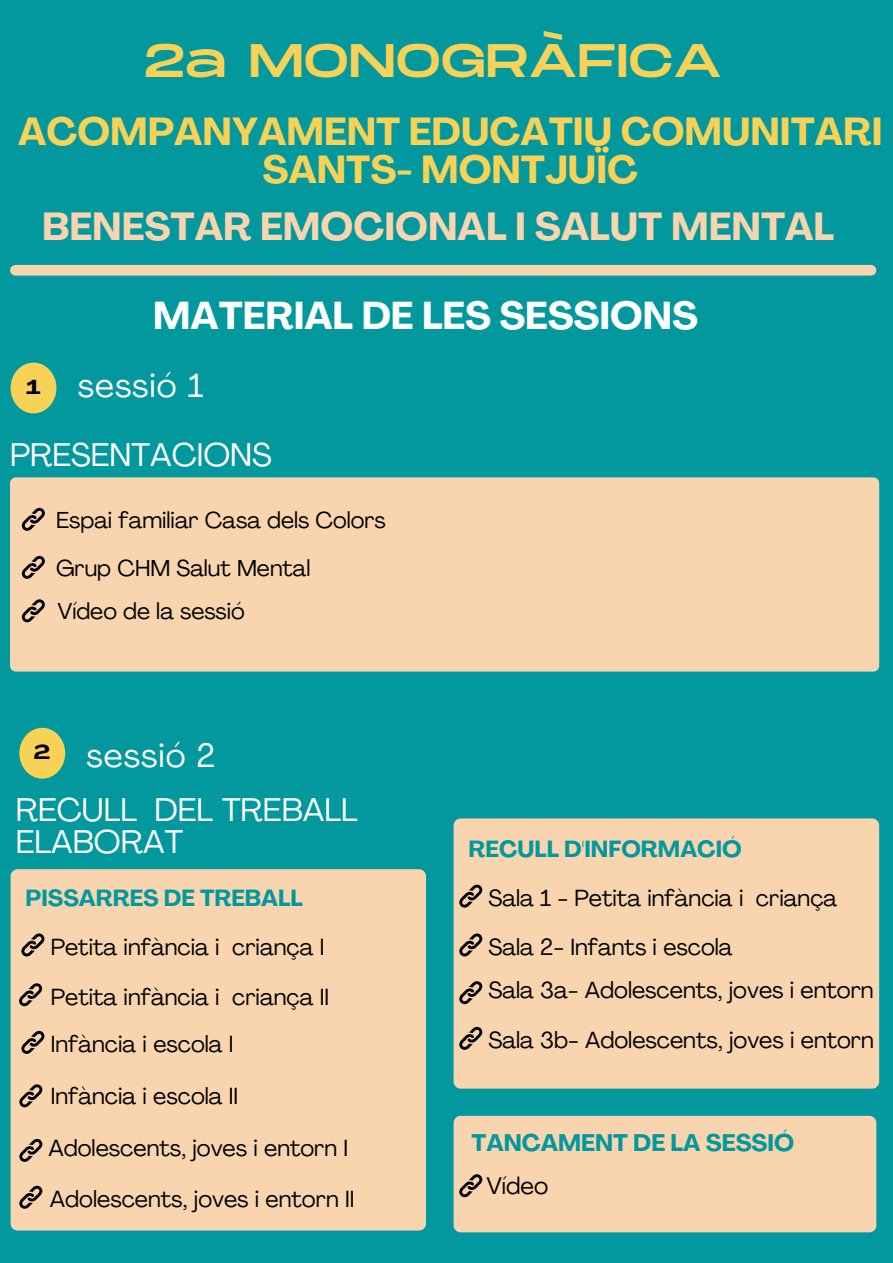
<style>
.page{position:relative;width:893px;height:1263px;background:#03989e}
.page>*{position:absolute;margin:0;border:0;box-sizing:border-box;transform-origin:0 0}
.t1{font:46.95px "Monument Extended";color:#f7d256}
.t2{font:700 38.62px "Agrandir";color:#f8d5ae}
.t3{font:700 38.55px "Agrandir";color:#f7d256}
.t4{font:700 38.33px "Agrandir";color:#fff}
.t5{font:33.08px "Agrandir";letter-spacing:.03em;color:#fff}
.t6{font:32.33px "Agrandir";color:#fff}
.t7{font:700 23.7px "Agrandir";color:#03989e}
.t8{font:23.7px "Agrandir";color:#000}
.t9{font:23.02px "Agrandir";color:#000}
.t10{font:700 23.02px "Agrandir";color:#03989e}
.t11{font:22.73px "Agrandir";color:#000}
.t12{font:700 19.95px "Agrandir Grand";color:#000}
</style>
<div class="page">
<div style="left:19px;top:728px;width:46px;height:51px;background:#f7d256;border-radius:50%"></div>
<div style="left:11px;top:869px;width:415px;height:361px;background:#f8d5ae;border-radius:7px"></div>
<div style="left:453px;top:818px;width:426px;height:270px;background:#f8d5ae;border-radius:7px"></div>
<div style="left:453px;top:1116px;width:423px;height:116px;background:#f8d5ae;border-radius:7px"></div>
<div style="left:11px;top:363px;width:45px;height:50px;background:#f7d256;border-radius:50%"></div>
<div style="left:10px;top:477px;width:869px;height:194px;background:#f8d5ae;border-radius:6px"></div>
<div style="left:15px;top:265px;width:856px;height:11px;background:#f8d5ae"></div>
<svg style="left:22px;top:508px;width:23px;height:23px"></svg>
<svg style="left:22px;top:556px;width:23px;height:23px"></svg>
<svg style="left:22px;top:599px;width:23px;height:23px"></svg>
<svg style="left:459px;top:884px;width:23px;height:24px"></svg>
<svg style="left:459px;top:933px;width:23px;height:23px"></svg>
<svg style="left:459px;top:981px;width:23px;height:23px"></svg>
<svg style="left:459px;top:1027px;width:23px;height:23px"></svg>
<svg style="left:459px;top:1174px;width:23px;height:23px"></svg>
<svg style="left:21px;top:933px;width:23px;height:23px"></svg>
<svg style="left:19px;top:983px;width:23px;height:23px"></svg>
<svg style="left:21px;top:1031px;width:23px;height:23px"></svg>
<svg style="left:19px;top:1084px;width:23px;height:23px"></svg>
<svg style="left:19px;top:1139px;width:23px;height:23px"></svg>
<svg style="left:19px;top:1186px;width:23px;height:23px"></svg>
<p class="t1" style="left:144px;top:35px;width:579px">2a MONOGRÀFICA</p>
<p class="t3" style="left:18px;top:116px;width:866px">ACOMPANYAMENT EDUCATIU COMUNITARI</p>
<p class="t3" style="left:262px;top:154px;width:377px">SANTS- MONTJUÏC</p>
<p class="t2" style="left:42px;top:211px;width:793px">BENESTAR EMOCIONAL I SALUT MENTAL</p>
<p class="t12" style="left:26px;top:379px;width:16px">1</p>
<p class="t4" style="left:153px;top:300px;width:546px">MATERIAL DE LES SESSIONS</p>
<p class="t5" style="left:78px;top:372px;width:127px">sessió 1</p>
<p class="t6" style="left:10px;top:442px;width:263px">PRESENTACIONS</p>
<p class="t11" style="left:56px;top:510px;width:331px">Espai familiar Casa dels Colors</p>
<p class="t11" style="left:56px;top:559px;width:256px">Grup CHM Salut Mental</p>
<p class="t11" style="left:57px;top:602px;width:189px">Vídeo de la sessió</p>
<p class="t12" style="left:34px;top:744px;width:18px">2</p>
<p class="t5" style="left:86px;top:742px;width:130px">sessió 2</p>
<p class="t6" style="left:16px;top:796px;width:343px">RECULL DEL TREBALL</p>
<p class="t6" style="left:16px;top:829px;width:169px">ELABORAT</p>
<p class="t10" style="left:26px;top:889px;width:279px">PISSARRES DE TREBALL</p>
<p class="t9" style="left:51px;top:937px;width:275px">Petita infància i criança I</p>
<p class="t9" style="left:51px;top:987px;width:280px">Petita infància i criança II</p>
<p class="t9" style="left:51px;top:1035px;width:184px">Infància i escola I</p>
<p class="t9" style="left:51px;top:1086px;width:189px">Infància i escola II</p>
<p class="t9" style="left:48px;top:1138px;width:301px">Adolescents, joves i entorn I</p>
<p class="t9" style="left:50px;top:1190px;width:306px">Adolescents, joves i entorn II</p>
<p class="t10" style="left:468px;top:840px;width:275px">RECULL D'INFORMACIÓ</p>
<p class="t9" style="left:488px;top:888px;width:350px">Sala 1 - Petita infància i criança</p>
<p class="t9" style="left:488px;top:937px;width:246px">Sala 2- Infants i escola</p>
<p class="t9" style="left:488px;top:981px;width:387px">Sala 3a- Adolescents, joves i entorn</p>
<p class="t9" style="left:488px;top:1031px;width:387px">Sala 3b- Adolescents, joves i entorn</p>
<p class="t7" style="left:471px;top:1133px;width:324px">TANCAMENT DE LA SESSIÓ</p>
<p class="t8" style="left:486px;top:1176px;width:63px">Vídeo</p>
</div>
